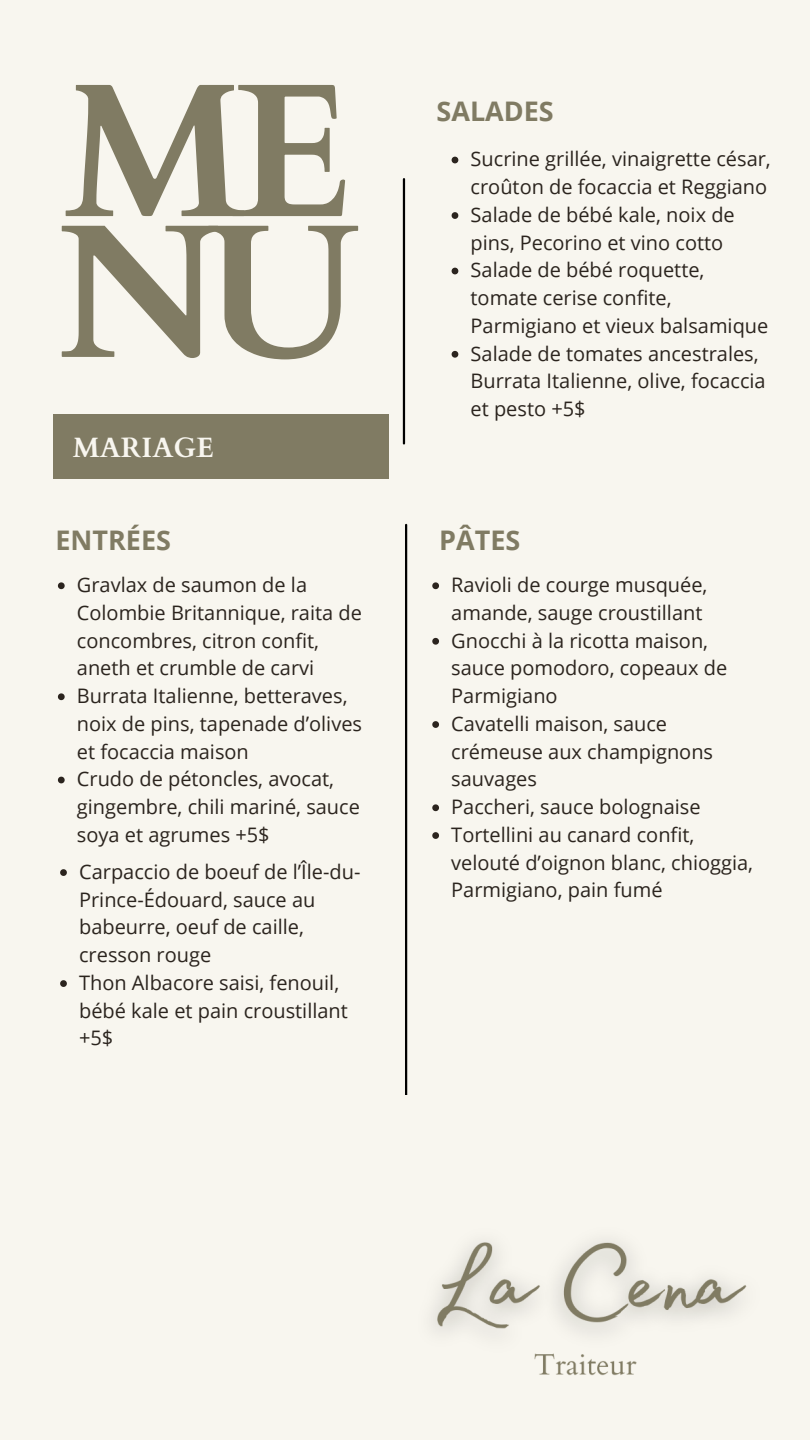
<style>
.page{position:relative;width:810px;height:1440px;background:#f8f6ef}
.page>*{position:absolute;margin:0;border:0;box-sizing:border-box;transform-origin:0 0}
.t1{font:700 190.5px/140.8px "Cardo";color:#807b63}
.t2{font:700 28px "Cardo";color:#f8f6ef}
.t3{font:700 27px "Open Sans";color:#807b63}
.t4{font:20px/27.8px "Open Sans";color:#2b241e}
</style>
<div class="page">
<div style="left:53px;top:414px;width:336px;height:64px;background:#807b63"></div>
<hr style="left:403px;top:179px;width:2px;height:264px;background:#000">
<hr style="left:405px;top:525px;width:2px;height:578px;background:#000">
<svg style="left:58px;top:582px;width:7px;height:7px"></svg>
<svg style="left:58px;top:693px;width:7px;height:7px"></svg>
<svg style="left:58px;top:777px;width:7px;height:6px"></svg>
<svg style="left:452px;top:157px;width:6px;height:6px"></svg>
<svg style="left:452px;top:212px;width:6px;height:7px"></svg>
<svg style="left:452px;top:268px;width:6px;height:6px"></svg>
<svg style="left:452px;top:351px;width:6px;height:7px"></svg>
<svg style="left:432px;top:582px;width:7px;height:7px"></svg>
<svg style="left:432px;top:638px;width:7px;height:7px"></svg>
<svg style="left:432px;top:721px;width:7px;height:7px"></svg>
<svg style="left:432px;top:804px;width:7px;height:7px"></svg>
<svg style="left:432px;top:832px;width:7px;height:7px"></svg>
<svg style="left:60px;top:869px;width:7px;height:7px"></svg>
<svg style="left:60px;top:980px;width:7px;height:7px"></svg>
<img style="left:405px;top:1095px;width:342px;height:281px">
<p class="t1" style="left:56px;top:86px;width:306px">ME<br>NU</p>
<h2 class="t2" style="left:73px;top:429px;width:143px">MARIAGE</h2>
<h2 class="t3" style="left:55px;top:521px;width:117px">ENTRÉES</h2>
<p class="t4" style="left:77px;top:570px;width:287px">Gravlax de saumon de la<br>Colombie Britannique, raita de concombres, citron confit, aneth et crumble de carvi</p>
<p class="t4" style="left:77px;top:681px;width:287px">Burrata Italienne, betteraves, noix de pins, tapenade d’olives et focaccia maison</p>
<p class="t4" style="left:77px;top:765px;width:285px">Crudo de pétoncles, avocat, gingembre, chili mariné, sauce soya et agrumes +5$</p>
<p class="t4" style="left:79px;top:857px;width:283px">Carpaccio de boeuf de l’Île-du-<br>Prince-Édouard, sauce au babeurre, oeuf de caille, cresson rouge</p>
<p class="t4" style="left:79px;top:968px;width:270px">Thon Albacore saisi, fenouil, bébé kale et pain croustillant +5$</p>
<p class="t3" style="left:437px;top:92px;width:119px">SALADES</p>
<h2 class="t4" style="left:471px;top:145px;width:302px">Sucrine grillée, vinaigrette césar, croûton de focaccia et Reggiano</h2>
<h2 class="t4" style="left:471px;top:200px;width:266px">Salade de bébé kale, noix de pins, Pecorino et vino cotto</h2>
<p class="t4" style="left:471px;top:256px;width:299px">Salade de bébé roquette, tomate cerise confite,<br>Parmigiano et vieux balsamique</p>
<p class="t4" style="left:471px;top:339px;width:297px">Salade de tomates ancestrales,<br>Burrata Italienne, olive, focaccia et pesto +5$</p>
<p class="t3" style="left:439px;top:521px;width:83px">PÂTES</p>
<p class="t4" style="left:451px;top:570px;width:258px">Ravioli de courge musquée, amande, sauge croustillant</p>
<p class="t4" style="left:451px;top:626px;width:278px">Gnocchi à la ricotta maison, sauce pomodoro, copeaux de<br>Parmigiano</p>
<p class="t4" style="left:451px;top:709px;width:263px">Cavatelli maison, sauce crémeuse aux champignons sauvages</p>
<p class="t4" style="left:451px;top:792px;width:251px">Paccheri, sauce bolognaise</p>
<p class="t4" style="left:451px;top:820px;width:303px">Tortellini au canard confit, velouté d’oignon blanc, chioggia,<br>Parmigiano, pain fumé</p>
</div>
